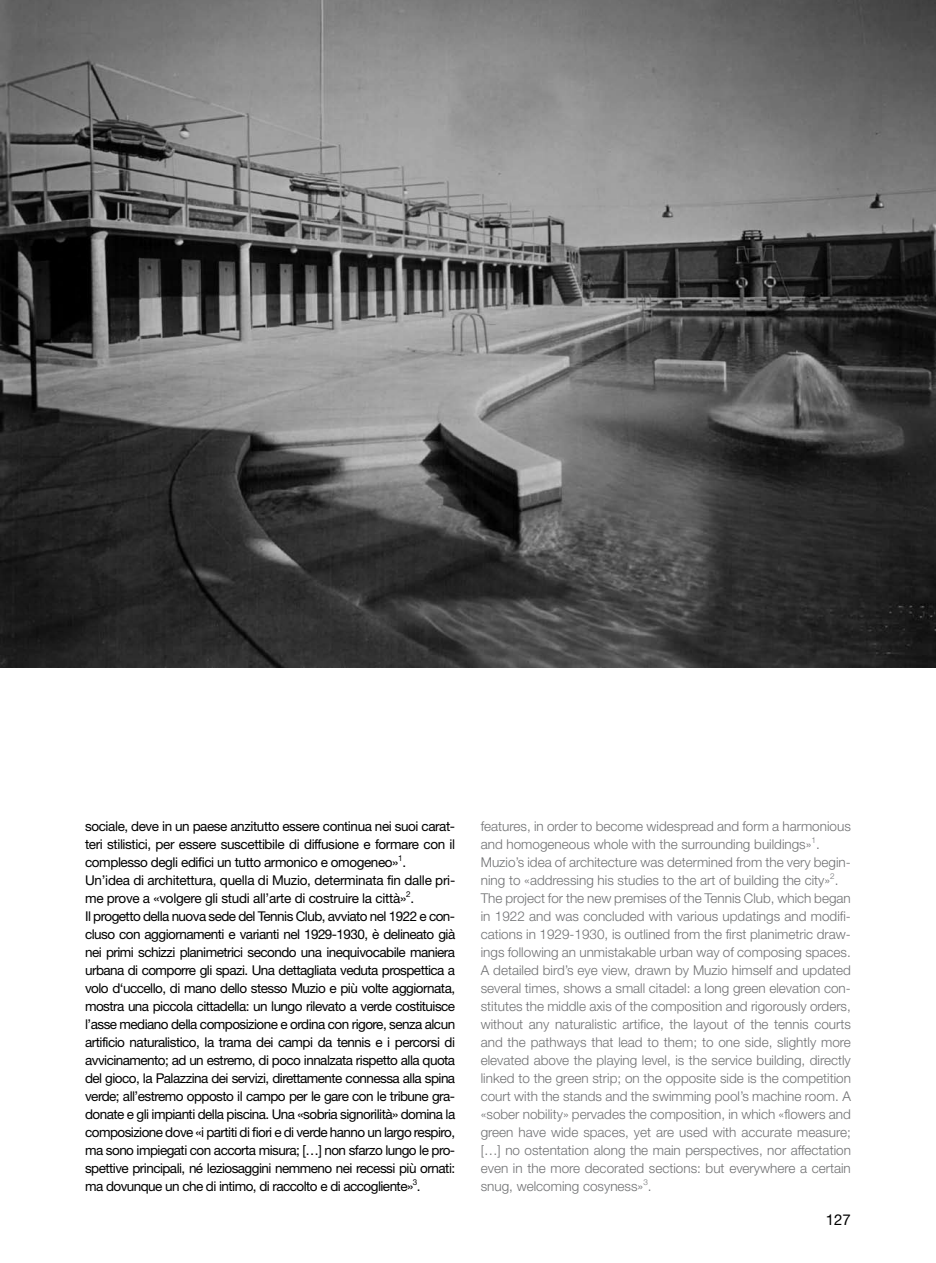
<style>
.page{position:relative;width:936px;height:1263px;background:#fff}
.page>*{position:absolute;margin:0;border:0;box-sizing:border-box;transform-origin:0 0}
.t1{font:15px "Helvetica Neue LT Pro";color:#000}
.t2{font:13.5px/18px "Helvetica Neue LT Pro";letter-spacing:-.04em;color:#000}
.t3{font:300 13.5px/18px "Helvetica Neue LT Pro";color:#707173}
</style>
<div class="page">
<img style="left:0;top:0;width:935px;height:668px">
<p class="t2" style="left:85px;top:816px;width:371px">sociale, deve in un paese anzitutto essere continua nei suoi carat&shy;teri stilistici, per essere suscettibile di diffusione e formare con il complesso degli edifici un tutto armonico e omogeneo»<sup>1</sup>.<br>Un’idea di architettura, quella di Muzio, determinata fin dalle pri&shy;me prove a «volgere gli studi all’arte di costruire la città»<sup>2</sup>.<br>Il progetto della nuova sede del Tennis Club, avviato nel 1922 e con&shy;cluso con aggiornamenti e varianti nel 1929-1930, è delineato già nei primi schizzi planimetrici secondo una inequivocabile maniera urbana di comporre gli spazi. Una dettagliata veduta prospettica a volo d‘uccello, di mano dello stesso Muzio e più volte aggiornata, mostra una piccola cittadella: un lungo rilevato a verde costituisce l’asse mediano della composizione e ordina con rigore, senza alcun artificio naturalistico, la trama dei campi da tennis e i percorsi di avvicinamento; ad un estremo, di poco innalzata rispetto alla quota del gioco, la Palazzina dei servizi, direttamente connessa alla spina verde; all’estremo opposto il campo per le gare con le tribune gra&shy;donate e gli impianti della piscina. Una «sobria signorilità» domina la composizione dove «i partiti di fiori e di verde hanno un largo respiro, ma sono impiegati con accorta misura; […] non sfarzo lungo le pro&shy;spettive principali, né leziosaggini nemmeno nei recessi più ornati: ma dovunque un che di intimo, di raccolto e di accogliente»<sup>3</sup>.</p>
<p class="t3" style="left:480px;top:816px;width:371px">features, in order to become widespread and form a harmonious and homogeneous whole with the surrounding buildings»<sup>1</sup>.<br>Muzio’s idea of architecture was determined from the very begin&shy;ning to «addressing his studies to the art of building the city»<sup>2</sup>.<br>The project for the new premises of the Tennis Club, which began in 1922 and was concluded with various updatings and modifi&shy;cations in 1929-1930, is outlined from the first planimetric draw&shy;ings following an unmistakable urban way of composing spaces.<br>A detailed bird’s eye view, drawn by Muzio himself and updated several times, shows a small citadel: a long green elevation con&shy;stitutes the middle axis of the composition and rigorously orders, without any naturalistic artifice, the layout of the tennis courts and the pathways that lead to them; to one side, slightly more elevated above the playing level, is the service building, directly linked to the green strip; on the opposite side is the competition court with the stands and the swimming pool’s machine room. A «sober nobility» pervades the composition, in which «flowers and green have wide spaces, yet are used with accurate measure; […] no ostentation along the main perspectives, nor affectation even in the more decorated sections: but everywhere a certain snug, welcoming cosyness»<sup>3</sup>.</p>
<p class="t1" style="left:825px;top:1210px;width:27px">127</p>
</div>
